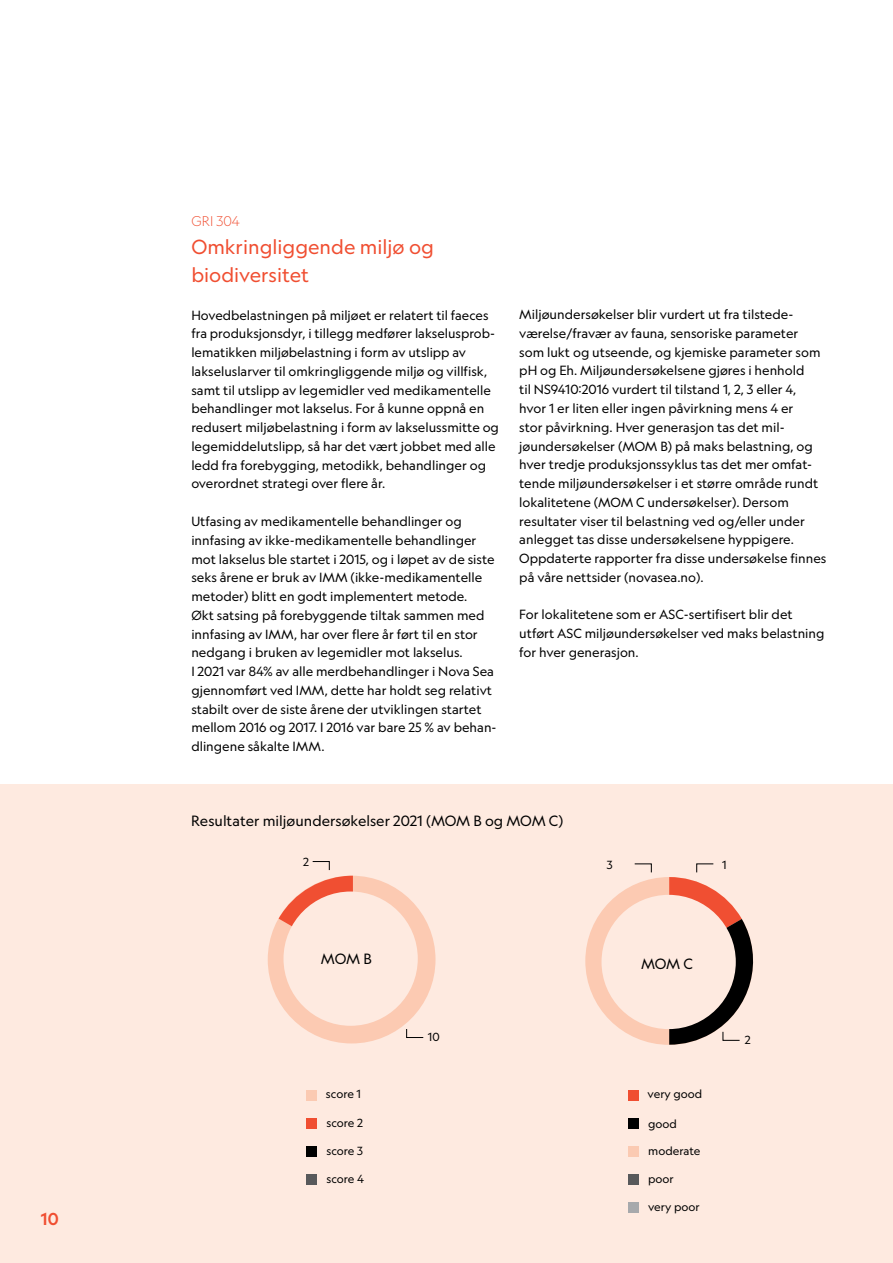
<style>
.page{position:relative;width:893px;height:1263px;background:#fff}
.page>*{position:absolute;margin:0;border:0;box-sizing:border-box;transform-origin:0 0}
.t1{font:19.5px/28px "Geograph";color:#f04e31}
.t2{font:500 16.5px "Geograph";color:#f04e31}
.t3{font:14.25px "Geograph";color:#000}
.t4{font:300 13.5px "Geograph";color:#f04e31}
.t5{font:12.75px/18.8px "Geograph";color:#000}
.t6{font:11.25px "Geograph";color:#000}
</style>
<div class="page">
<div style="left:1px;top:784px;width:892px;height:479px;background:#feeae0"></div>
<div style="left:585px;top:877px;width:168px;height:168px;background:#fccab2;border-radius:50%"></div>
<div style="left:268px;top:876px;width:167px;height:167px;background:#fccab2;border-radius:50%"></div>
<svg style="left:279px;top:876px;width:74px;height:50px"></svg>
<div style="left:283px;top:891px;width:135px;height:135px;background:#feeae0;border-radius:50%"></div>
<div style="left:601px;top:895px;width:135px;height:134px;background:#feeae0;border-radius:50%"></div>
<div style="left:628px;top:1090px;width:11px;height:11px;background:#f04e31"></div>
<div style="left:628px;top:1146px;width:11px;height:11px;background:#fbcab2"></div>
<div style="left:628px;top:1174px;width:11px;height:11px;background:#58595b"></div>
<div style="left:628px;top:1202px;width:11px;height:11px;background:#a7a9ac"></div>
<div style="left:628px;top:1118px;width:11px;height:11px;background:#000"></div>
<div style="left:306px;top:1090px;width:11px;height:11px;background:#fbcab2"></div>
<div style="left:306px;top:1146px;width:11px;height:11px;background:#000"></div>
<div style="left:306px;top:1174px;width:11px;height:11px;background:#58595b"></div>
<div style="left:306px;top:1118px;width:11px;height:11px;background:#f04e31"></div>
<svg style="left:312px;top:861px;width:18px;height:9px"></svg>
<svg style="left:406px;top:1029px;width:18px;height:9px"></svg>
<svg style="left:634px;top:863px;width:18px;height:10px"></svg>
<svg style="left:669px;top:863px;width:85px;height:182px"></svg>
<p class="t2" style="left:41px;top:1208px;width:19px">10</p>
<p class="t4" style="left:191px;top:213px;width:50px">GRI 304</p>
<h1 class="t1" style="left:191px;top:233px;width:244px">Omkringliggende miljø og biodiversitet</h1>
<p class="t5" style="left:191px;top:305px;width:309px">Hovedbelastningen på miljøet er relatert til faeces fra produksjonsdyr, i tillegg medfører lakselusprob&shy;lematikken miljøbelastning i form av utslipp av lakseluslarver til omkringliggende miljø og villfisk, samt til utslipp av legemidler ved medikamentelle behandlinger mot lakselus. For å kunne oppnå en redusert miljøbelastning i form av lakselussmitte og legemiddelutslipp, så har det vært jobbet med alle ledd fra forebygging, metodikk, behandlinger og overordnet strategi over flere år.</p>
<p class="t5" style="left:191px;top:512px;width:307px">Utfasing av medikamentelle behandlinger og innfasing av ikke-medikamentelle behandlinger mot lakselus ble startet i 2015, og i løpet av de siste seks årene er bruk av IMM (ikke-medikamentelle metoder) blitt en godt implementert metode.<br>Økt satsing på forebyggende tiltak sammen med innfasing av IMM, har over flere år ført til en stor nedgang i bruken av legemidler mot lakselus.<br>I 2021 var 84% av alle merdbehandlinger i Nova Sea gjennomført ved IMM, dette har holdt seg relativt stabilt over de siste årene der utviklingen startet mellom 2016 og 2017. I 2016 var bare 25 % av behan&shy;dlingene såkalte IMM.</p>
<p class="t5" style="left:519px;top:305px;width:309px">Miljøundersøkelser blir vurdert ut fra tilstede&shy;værelse/fravær av fauna, sensoriske parameter som lukt og utseende, og kjemiske parameter som pH og Eh. Miljøundersøkelsene gjøres i henhold<br>til NS9410:2016 vurdert til tilstand 1, 2, 3 eller 4, hvor 1 er liten eller ingen påvirkning mens 4 er<br>stor påvirkning. Hver generasjon tas det mil&shy;jøundersøkelser (MOM B) på maks belastning, og hver tredje produksjonssyklus tas det mer omfat&shy;tende miljøundersøkelser i et større område rundt lokalitetene (MOM C undersøkelser). Dersom resultater viser til belastning ved og/eller under anlegget tas disse undersøkelsene hyppigere.<br>Oppdaterte rapporter fra disse undersøkelse finnes på våre nettsider (novasea.no).</p>
<p class="t5" style="left:519px;top:605px;width:307px">For lokalitetene som er ASC-sertifisert blir det utført ASC miljøundersøkelser ved maks belastning for hver generasjon.</p>
<p class="t3" style="left:191px;top:811px;width:374px">Resultater miljøundersøkelser 2021 (MOM B og MOM C)</p>
<p class="t6" style="left:303px;top:855px;width:7px">2</p>
<p class="t3" style="left:321px;top:949px;width:52px">MOM B</p>
<p class="t6" style="left:607px;top:858px;width:7px">3</p>
<p class="t6" style="left:722px;top:858px;width:6px">1</p>
<p class="t3" style="left:641px;top:955px;width:53px">MOM C</p>
<p class="t6" style="left:428px;top:1030px;width:13px">10</p>
<p class="t6" style="left:745px;top:1033px;width:7px">2</p>
<p class="t6" style="left:326px;top:1087px;width:37px">score 1</p>
<p class="t6" style="left:648px;top:1087px;width:56px">very good</p>
<p class="t6" style="left:326px;top:1115px;width:38px">score 2</p>
<p class="t6" style="left:648px;top:1117px;width:30px">good</p>
<p class="t6" style="left:326px;top:1143px;width:38px">score 3</p>
<p class="t6" style="left:326px;top:1172px;width:39px">score 4</p>
<p class="t6" style="left:648px;top:1143px;width:54px">moderate</p>
<p class="t6" style="left:648px;top:1172px;width:27px">poor</p>
<p class="t6" style="left:648px;top:1200px;width:53px">very poor</p>
</div>
